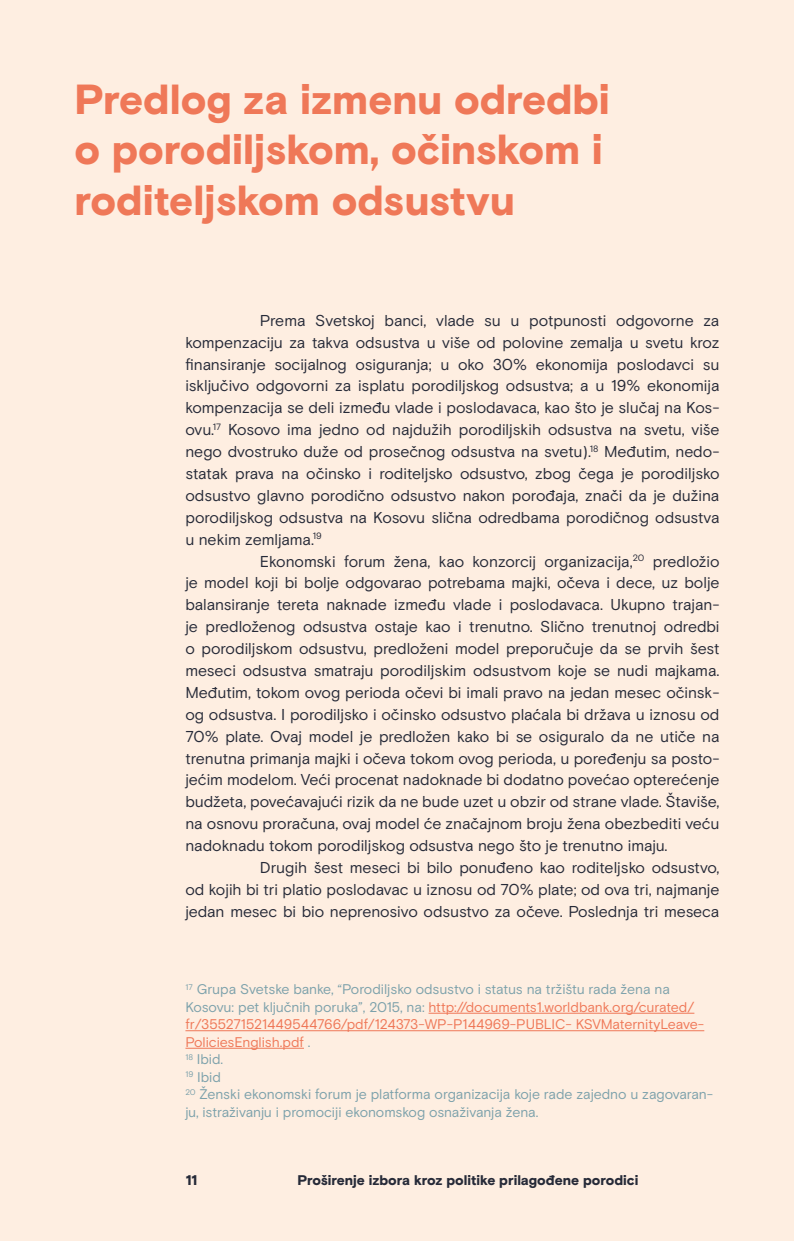
<style>
.page{position:relative;width:794px;height:1241px;background:#fff}
.page>*{position:absolute;margin:0;border:0;box-sizing:border-box;transform-origin:0 0}
.t1{font:900 42px/50.4px "Basis Grotesque Pro";color:#ef7858}
.t2{font:15.75px "Basis Grotesque Pro";letter-spacing:-.005em;color:#262a38}
.t3{font:14px/17.5px "Basis Grotesque Pro";letter-spacing:-.005em;color:#7ca1ab}
.t4{font:900 14px "Basis Grotesque Pro";color:#262a38}
.s1{color:#ef7858}
</style>
<div class="page">
<div style="left:0;top:0;width:794px;height:1240px;background:#feeee1"></div>
<hr style="left:428px;top:1012px;width:266px;height:1px;background:#ef7858">
<hr style="left:185px;top:1030px;width:519px;height:1px;background:#ef7858">
<hr style="left:185px;top:1047px;width:119px;height:1px;background:#ef7858">
<h1 class="t1" style="left:74px;top:76px;width:537px">Predlog za izmenu odredbi o porodiljskom, očinskom i roditeljskom odsustvu</h1>
<p class="t2" style="left:260px;top:311px;width:461px">Prema Svetskoj banci, vlade su u potpunosti odgovorne za</p>
<p class="t2" style="left:185px;top:333px;width:535px">kompenzaciju za takva odsustva u više od polovine zemalja u svetu kroz</p>
<p class="t2" style="left:185px;top:355px;width:535px">finansiranje socijalnog osiguranja; u oko 30% ekonomija poslodavci su</p>
<p class="t2" style="left:185px;top:376px;width:535px">isključivo odgovorni za isplatu porodiljskog odsustva; a u 19% ekonomija</p>
<p class="t2" style="left:185px;top:398px;width:535px">kompenzacija se deli između vlade i poslodavaca, kao što je slučaj na Kos-</p>
<p class="t2" style="left:185px;top:420px;width:535px">ovu.<sup>17</sup> Kosovo ima jedno od najdužih porodiljskih odsustva na svetu, više</p>
<p class="t2" style="left:185px;top:442px;width:535px">nego dvostruko duže od prosečnog odsustva na svetu).<sup>18</sup> Međutim, nedo-</p>
<p class="t2" style="left:185px;top:464px;width:535px">statak prava na očinsko i roditeljsko odsustvo, zbog čega je porodiljsko</p>
<p class="t2" style="left:185px;top:486px;width:535px">odsustvo glavno porodično odsustvo nakon porođaja, znači da je dužina</p>
<p class="t2" style="left:185px;top:508px;width:535px">porodiljskog odsustva na Kosovu slična odredbama porodičnog odsustva</p>
<p class="t2" style="left:185px;top:530px;width:138px">u nekim zemljama.<sup>19</sup></p>
<p class="t2" style="left:260px;top:551px;width:461px">Ekonomski forum žena, kao konzorcij organizacija,<sup>20</sup> predložio</p>
<p class="t2" style="left:185px;top:573px;width:535px">je model koji bi bolje odgovarao potrebama majki, očeva i dece, uz bolje</p>
<p class="t2" style="left:185px;top:595px;width:535px">balansiranje tereta naknade između vlade i poslodavaca. Ukupno trajan-</p>
<p class="t2" style="left:185px;top:617px;width:535px">je predloženog odsustva ostaje kao i trenutno. Slično trenutnoj odredbi</p>
<p class="t2" style="left:185px;top:639px;width:535px">o porodiljskom odsustvu, predloženi model preporučuje da se prvih šest</p>
<p class="t2" style="left:185px;top:661px;width:535px">meseci odsustva smatraju porodiljskim odsustvom koje se nudi majkama.</p>
<p class="t2" style="left:185px;top:683px;width:535px">Međutim, tokom ovog perioda očevi bi imali pravo na jedan mesec očinsk-</p>
<p class="t2" style="left:185px;top:705px;width:535px">og odsustva. I porodiljsko i očinsko odsustvo plaćala bi država u iznosu od</p>
<p class="t2" style="left:185px;top:726px;width:535px">70% plate. Ovaj model je predložen kako bi se osiguralo da ne utiče na</p>
<p class="t2" style="left:185px;top:748px;width:535px">trenutna primanja majki i očeva tokom ovog perioda, u poređenju sa posto-</p>
<p class="t2" style="left:185px;top:770px;width:535px">jećim modelom. Veći procenat nadoknade bi dodatno povećao opterećenje</p>
<p class="t2" style="left:185px;top:792px;width:535px">budžeta, povećavajući rizik da ne bude uzet u obzir od strane vlade. Štaviše,</p>
<p class="t2" style="left:185px;top:814px;width:535px">na osnovu proračuna, ovaj model će značajnom broju žena obezbediti veću</p>
<p class="t2" style="left:185px;top:836px;width:483px">nadoknadu tokom porodiljskog odsustva nego što je trenutno imaju.</p>
<p class="t2" style="left:260px;top:858px;width:461px">Drugih šest meseci bi bilo ponuđeno kao roditeljsko odsustvo,</p>
<p class="t2" style="left:185px;top:880px;width:535px">od kojih bi tri platio poslodavac u iznosu od 70% plate; od ova tri, najmanje</p>
<p class="t2" style="left:185px;top:901px;width:535px">jedan mesec bi bio neprenosivo odsustvo za očeve. Poslednja tri meseca</p>
<p class="t3" style="left:185px;top:980px;width:529px"><sup>17</sup> Grupa Svetske banke, “Porodiljsko odsustvo i status na tržištu rada žena na Kosovu: pet ključnih poruka”, 2015, na: <span class="s1">http://documents1.worldbank.org/curated/ fr/355271521449544766/pdf/124373-WP-P144969-PUBLIC- KSVMaternityLeave-PoliciesEnglish.pdf</span> .<br><sup>18</sup> Ibid.<br><sup>19</sup> Ibid<br><sup>20</sup> Ženski ekonomski forum je platforma organizacija koje rade zajedno u zagovaran&shy;ju, istraživanju i promociji ekonomskog osnaživanja žena.</p>
<p class="t4" style="left:186px;top:1171px;width:13px">11</p>
<p class="t4" style="left:297px;top:1171px;width:342px">Proširenje izbora kroz politike prilagođene porodici</p>
</div>
